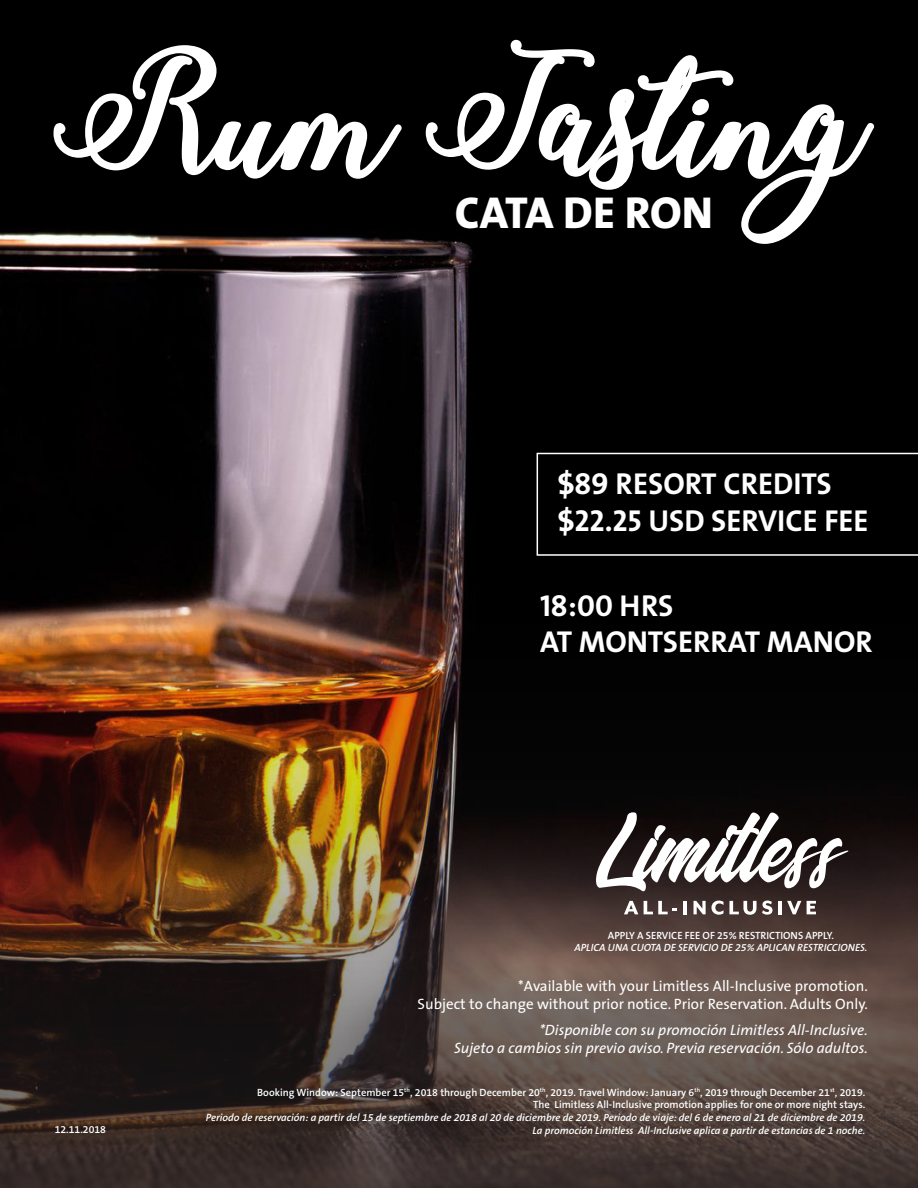
<style>
.page{position:relative;width:918px;height:1188px;background:#fff}
.page>*{position:absolute;margin:0;border:0;box-sizing:border-box;transform-origin:0 0}
.t1{font:143.55px "Bold Stylish Calligraphy";color:#fff}
.t2{font:45px "The Sans Extra Bold Caps";letter-spacing:-.005em;color:#fff}
.t3{font:30.45px "The Sans Bold Caps";color:#fff}
.t4{font:15px "The Sans";color:#fff}
.t5{font:italic 15px "The Sans";color:#fff}
.t6{font:italic 600 10.5px "The Sans B6";color:#fff}
.t7{font:600 10.5px "The Sans B6";color:#fff}
</style>
<div class="page">
<img style="left:0;top:0;width:918px;height:576px">
<img style="left:0;top:576px;width:918px;height:612px">
<div style="left:537px;top:453px;width:381px;height:103px;background:#000"></div>
<svg style="left:596px;top:812px;width:252px;height:79px"></svg>
<svg style="left:624px;top:901px;width:14px;height:13px"></svg>
<svg style="left:644px;top:901px;width:33px;height:13px"></svg>
<hr style="left:683px;top:901px;width:4px;height:13px;background:#fff">
<svg style="left:694px;top:901px;width:79px;height:14px"></svg>
<hr style="left:778px;top:901px;width:4px;height:13px;background:#fff">
<svg style="left:787px;top:901px;width:14px;height:13px"></svg>
<svg style="left:807px;top:901px;width:9px;height:13px"></svg>
<p class="t1" style="left:53px;top:33px;width:814px">Rum Tasting</p>
<p class="t2" style="left:455px;top:175px;width:259px">CATA DE RON</p>
<p class="t3" style="left:558px;top:458px;width:275px">$89 RESORT CREDITS</p>
<p class="t3" style="left:558px;top:495px;width:312px">$22.25 USD SERVICE FEE</p>
<p class="t3" style="left:540px;top:580px;width:135px">18:00 HRS</p>
<p class="t3" style="left:540px;top:616px;width:334px">AT MONTSERRAT MANOR</p>
<p class="t7" style="left:608px;top:930px;width:228px">APPLY A SERVICE FEE OF 25% RESTRICTIONS APPLY.</p>
<p class="t6" style="left:574px;top:942px;width:294px">APLICA UNA CUOTA DE SERVICIO DE 25% APLICAN RESTRICCIONES.</p>
<p class="t4" style="left:518px;top:974px;width:351px">*Available with your Limitless All-Inclusive promotion.</p>
<p class="t4" style="left:418px;top:992px;width:452px">Subject to change without prior notice. Prior Reservation. Adults Only.</p>
<p class="t5" style="left:539px;top:1017px;width:330px">*Disponible con su promoción Limitless All-Inclusive.</p>
<p class="t5" style="left:454px;top:1035px;width:415px">Sujeto a cambios sin previo aviso. Previa reservación. Sólo adultos.</p>
<p class="t7" style="left:257px;top:1087px;width:610px">Booking Window: September 15<sup>th</sup>, 2018 through December 20<sup>th</sup>, 2019. Travel Window: January 6<sup>th</sup>, 2019 through December 21<sup>st</sup>, 2019.</p>
<p class="t7" style="left:533px;top:1099px;width:334px">The Limitless All-Inclusive promotion applies for one or more night stays.</p>
<p class="t6" style="left:206px;top:1112px;width:661px">Periodo de reservación: a partir del 15 de septiembre de 2018 al 20 de diciembre de 2019. Periodo de viaje: del 6 de enero al 21 de diciembre de 2019.</p>
<p class="t7" style="left:55px;top:1124px;width:53px">12.11.2018</p>
<p class="t6" style="left:533px;top:1125px;width:334px">La promoción Limitless All-Inclusive aplica a partir de estancias de 1 noche.</p>
</div>
